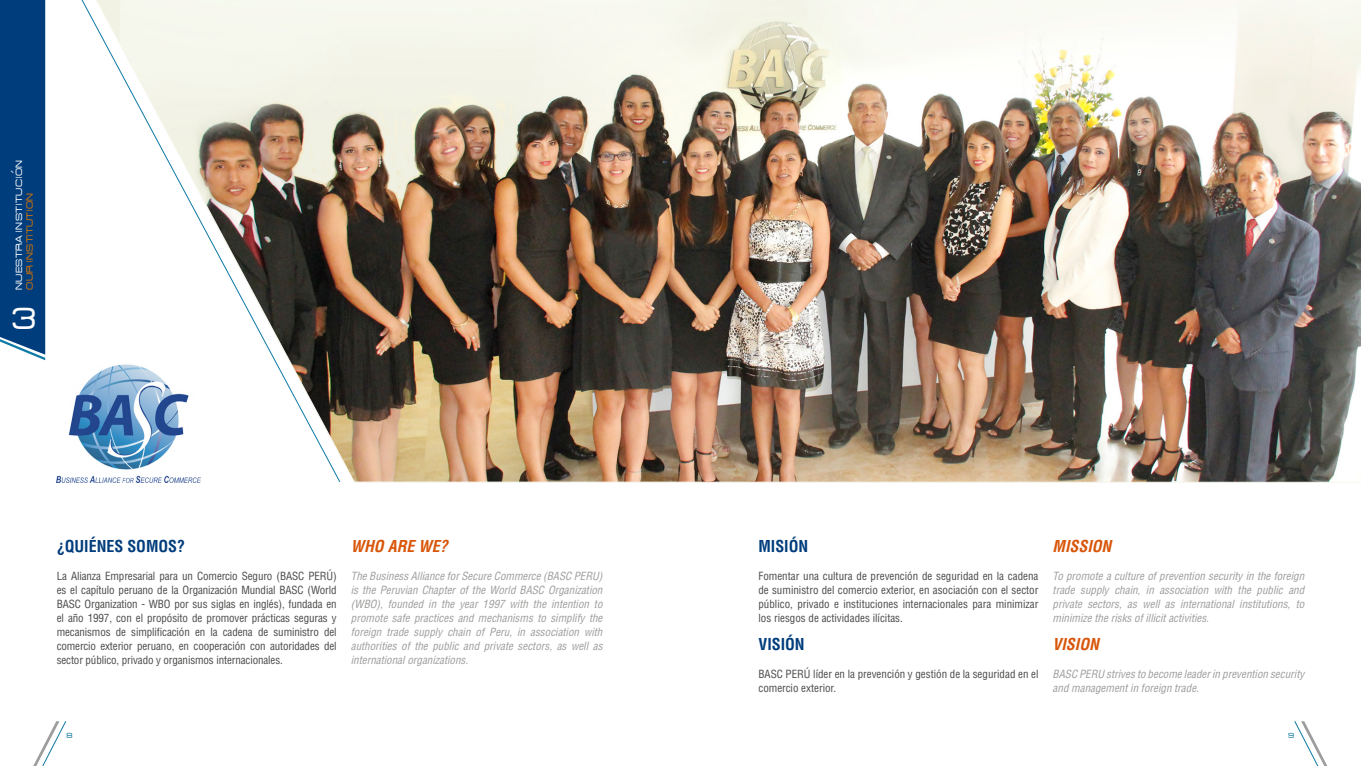
<style>
.page{position:relative;width:1361px;height:766px;background:#fff}
.page>*{position:absolute;margin:0;border:0;box-sizing:border-box;transform-origin:0 0}
.t1{font:34px "Acens";color:#fff}
.t2{font:700 condensed 16px "Helvetica LT Std";color:#003d7c}
.t3{font:italic 700 condensed 16px "Helvetica LT Std";color:#d85509}
.t4{font:condensed 11px/14px "Helvetica LT Std";color:#4a4a49;text-align:justify}
.t5{font:italic condensed 11px/14px "Helvetica LT Std";color:#9d9d9c;text-align:justify}
.t6{font:10px "Acens";letter-spacing:.07em;color:#fff}
.t7{font:10px "Acens";color:#dd7500}
.t8{font:8px "Acens";color:#0d79a5}
</style>
<div class="page">
<svg style="left:1294px;top:721px;width:33px;height:44px"></svg>
<svg style="left:34px;top:721px;width:33px;height:44px"></svg>
<img style="left:341px;top:0;width:1020px;height:483px">
<svg style="left:74px;top:0;width:267px;height:483px"></svg>
<img style="left:57px;top:357px;width:144px;height:125px">
<div style="left:0;top:0;width:45px;height:360px;background:#003d7c"></div>
<p class="t6" style="left:14px;top:231px;width:72px;rotate:-90deg">INSTITUCION</p>
<p class="t7" style="left:25px;top:290px;width:98px;rotate:-90deg">OUR INSTITUTION</p>
<p class="t6" style="left:14px;top:290px;width:40px;rotate:-90deg">NUE STRA</p>
<h1 class="t1" style="left:11px;top:300px;width:26px">3</h1>
<h2 class="t2" style="left:57px;top:536px;width:91px">¿QUIÉNES SOMO</h2>
<h2 class="t2" style="left:168px;top:536px;width:18px">S?</h2>
<p class="t4" style="left:57px;top:568px;width:281px">La Alianza Empresarial para un Comercio Seguro (BASC PERÚ) es el capítulo peruano de la Organización Mundial BASC (World BASC Organization - WBO por sus siglas en inglés), fundada en el año 1997, con el propósito de promover prácticas seguras y mecanismos de simplificación en la cadena de suministro del comercio exterior peruano, en cooperación con autoridades del sector público, privado y organismos internacionales.</p>
<h2 class="t3" style="left:351px;top:536px;width:98px">WHO ARE WE?</h2>
<p class="t5" style="left:351px;top:569px;width:253px">The Business Alliance for Secure Commerce (BASC PERU) is the Peruvian Chapter of the World BASC Organization (WBO), founded in the year 1997 with the intention to promote safe practices and mechanisms to simplify the foreign trade supply chain of Peru, in association with authorities of the public and private sectors, as well as international organizations.</p>
<p class="t8" style="left:67px;top:731px;width:7px">8</p>
<h2 class="t2" style="left:758px;top:536px;width:51px">MISIÓN</h2>
<p class="t4" style="left:758px;top:568px;width:281px">Fomentar una cultura de prevención de seguridad en la cadena de suministro del comercio exterior, en asociación con el sector público, privado e instituciones internacionales para minimizar los riesgos de actividades ilícitas.</p>
<h2 class="t2" style="left:758px;top:634px;width:48px">VISIÓN</h2>
<p class="t4" style="left:758px;top:666px;width:281px">BASC PERÚ líder en la prevención y gestión de la seguridad en el comercio exterior.</p>
<h2 class="t3" style="left:1052px;top:536px;width:60px">MISSION</h2>
<p class="t5" style="left:1052px;top:569px;width:253px">To promote a culture of prevention security in the foreign trade supply chain, in association with the public and private sectors, as well as international institutions, to minimize the risks of illicit activities.</p>
<h2 class="t3" style="left:1052px;top:634px;width:48px">VISION</h2>
<p class="t5" style="left:1052px;top:667px;width:253px">BASC PERU strives to become leader in prevention security and management in foreign trade.</p>
<p class="t8" style="left:1288px;top:731px;width:7px">9</p>
</div>
